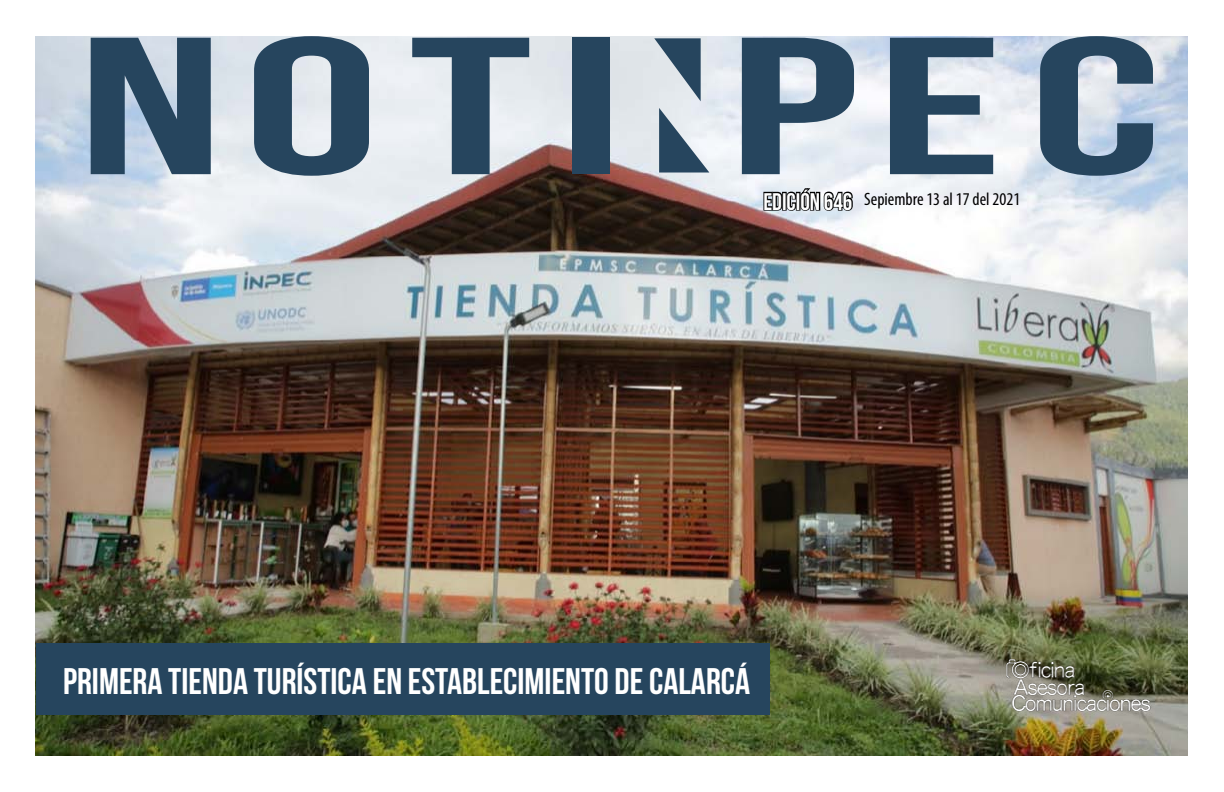
<style>
.page{position:relative;width:1224px;height:792px;background:#fff}
.page>*{position:absolute;margin:0;border:0;box-sizing:border-box;transform-origin:0 0}
.t1{font:700 37px "Bebas Neue";color:#fff}
.t2{font:700 24px "Bebas Neue";color:#fff}
.t3{font:condensed 18px "Myriad Pro";color:#000}
</style>
<div class="page">
<img style="left:36px;top:36px;width:1152px;height:720px">
<svg style="left:91px;top:38px;width:120px;height:136px;background:#4c677e"></svg>
<svg style="left:254px;top:36px;width:115px;height:140px;background:#647a8d"></svg>
<svg style="left:412px;top:38px;width:117px;height:136px;background:#96a4b1"></svg>
<div style="left:572px;top:38px;width:38px;height:136px;background:#26455e"></div>
<svg style="left:742px;top:38px;width:112px;height:136px;background:#728799"></svg>
<svg style="left:890px;top:38px;width:103px;height:136px"></svg>
<svg style="left:1040px;top:36px;width:113px;height:140px;background:#6d8398"></svg>
<svg style="left:654px;top:38px;width:47px;height:63px;background:#8597a5"></svg>
<svg style="left:659px;top:108px;width:50px;height:65px;background:#889aa8"></svg>
<img style="left:983px;top:636px;width:179px;height:97px">
<svg style="left:762px;top:182px;width:92px;height:36px;background:#8b8d92"></svg>
<div style="left:36px;top:643px;width:733px;height:72px;background:#26455e"></div>
<p class="t2" style="left:763px;top:188px;width:90px">EDICIÓN 646</p>
<p class="t3" style="left:864px;top:188px;width:157px">Sepiembre 13 al 17 del 2021</p>
<p class="t1" style="left:63px;top:661px;width:689px">PRIMERA TIENDA TURÍSTICA EN ESTABLECIMIENTO DE CALARCÁ</p>
</div>
